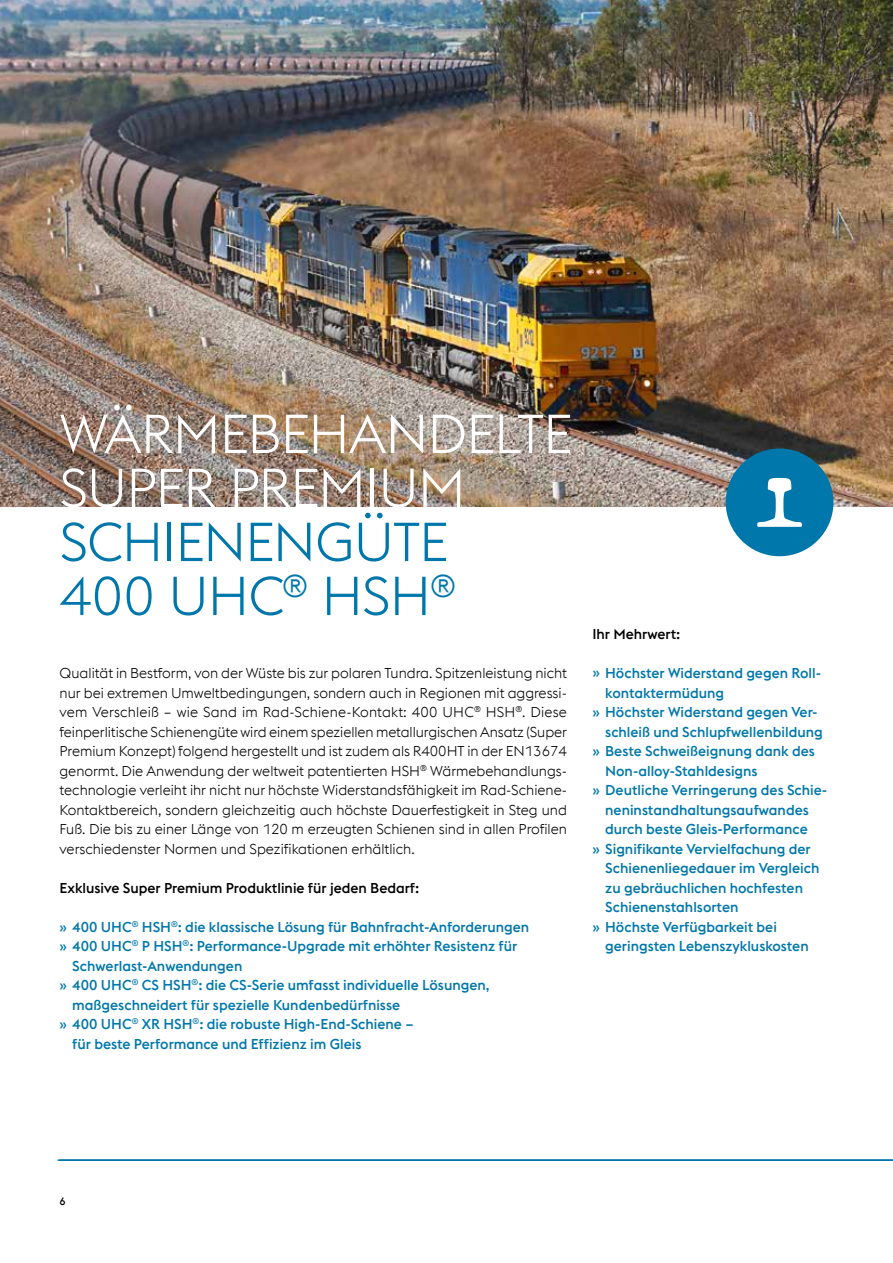
<style>
.page{position:relative;width:893px;height:1263px;background:#fff}
.page>*{position:absolute;margin:0;border:0;box-sizing:border-box;transform-origin:0 0}
.t1{font:300 54px/54px "voestalpine";letter-spacing:-.02em;color:#fff}
.t2{font:300 54px/54px "voestalpine";letter-spacing:-.015em;color:#07a}
.t3{font:500 14.25px "voestalpine";color:#07a}
.t4{font:300 14.25px/19.5px "voestalpine";color:#000;text-align:justify}
.t5{font:500 14.25px "voestalpine";color:#000}
.t6{font:500 10.5px "voestalpine";color:#000}
</style>
<div class="page">
<img style="left:0;top:0;width:893px;height:506px">
<div style="left:726px;top:448px;width:107px;height:108px;background:#07a;border-radius:50%"></div>
<svg style="left:757px;top:478px;width:45px;height:49px"></svg>
<hr style="left:58px;top:1159px;width:835px;height:2px;background:#07a">
<h1 class="t1" style="left:60px;top:407px;width:515px">WÄRMEBEHANDELTE<br>SUPER PREMIUM</h1>
<h1 class="t2" style="left:60px;top:515px;width:398px">SCHIENENGÜTE<br>400 UHC<sup>®</sup> HSH<sup>®</sup></h1>
<p class="t4" style="left:60px;top:663px;width:509px">Qualität in Bestform, von der Wüste bis zur polaren Tundra. Spitzenleistung nicht nur bei extremen Umweltbedingungen, sondern auch in Regionen mit aggressi&shy;vem Verschleiß – wie Sand im Rad-Schiene-Kontakt: 400 UHC<sup>®</sup> HSH<sup>®</sup>. Diese feinperlitische Schienengüte wird einem speziellen metallurgischen Ansatz (Super Premium Konzept) folgend hergestellt und ist zudem als R400HT in der EN13674 genormt. Die Anwendung der weltweit patentierten HSH<sup>®</sup> Wärmebehandlungs&shy;technologie verleiht ihr nicht nur höchste Widerstandsfähigkeit im Rad-Schiene-Kontaktbereich, sondern gleichzeitig auch höchste Dauerfestigkeit in Steg und Fuß. Die bis zu einer Länge von 120 m erzeugten Schienen sind in allen Profilen verschiedenster Normen und Spezifikationen erhältlich.</p>
<p class="t5" style="left:60px;top:879px;width:361px">Exklusive Super Premium Produktlinie für jeden Bedarf:</p>
<p class="t3" style="left:60px;top:918px;width:471px">» 400 UHC<sup>®</sup> HSH<sup>®</sup>: die klassische Lösung für Bahnfracht-Anforderungen</p>
<p class="t3" style="left:60px;top:937px;width:459px">» 400 UHC<sup>®</sup> P HSH<sup>®</sup>: Performance-Upgrade mit erhöhter Resistenz für</p>
<p class="t3" style="left:72px;top:957px;width:172px">Schwerlast-Anwendungen</p>
<p class="t3" style="left:60px;top:976px;width:432px">» 400 UHC<sup>®</sup> CS HSH<sup>®</sup>: die CS-Serie umfasst individuelle Lösungen,</p>
<p class="t3" style="left:72px;top:996px;width:329px">maßgeschneidert für spezielle Kundenbedürfnisse</p>
<p class="t3" style="left:60px;top:1015px;width:356px">» 400 UHC<sup>®</sup> XR HSH<sup>®</sup>: die robuste High-End-Schiene –</p>
<p class="t3" style="left:72px;top:1035px;width:291px">für beste Performance und Effizienz im Gleis</p>
<p class="t5" style="left:592px;top:625px;width:89px">Ihr Mehrwert:</p>
<p class="t3" style="left:592px;top:664px;width:230px">» Höchster Widerstand gegen Roll-</p>
<p class="t3" style="left:605px;top:684px;width:121px">kontaktermüdung</p>
<p class="t3" style="left:592px;top:703px;width:227px">» Höchster Widerstand gegen Ver-</p>
<p class="t3" style="left:605px;top:723px;width:219px">schleiß und Schlupfwellenbildung</p>
<p class="t3" style="left:592px;top:742px;width:224px">» Beste Schweißeignung dank des</p>
<p class="t3" style="left:605px;top:762px;width:154px">Non-alloy-Stahldesigns</p>
<p class="t3" style="left:592px;top:781px;width:236px">» Deutliche Verringerung des Schie-</p>
<p class="t3" style="left:605px;top:801px;width:205px">neninstandhaltungsaufwandes</p>
<p class="t3" style="left:605px;top:820px;width:204px">durch beste Gleis-Performance</p>
<p class="t3" style="left:592px;top:840px;width:220px">» Signifikante Vervielfachung der</p>
<p class="t3" style="left:605px;top:859px;width:216px">Schienenliegedauer im Vergleich</p>
<p class="t3" style="left:605px;top:879px;width:199px">zu gebräuchlichen hochfesten</p>
<p class="t3" style="left:605px;top:898px;width:135px">Schienenstahlsorten</p>
<p class="t3" style="left:592px;top:918px;width:186px">» Höchste Verfügbarkeit bei</p>
<p class="t3" style="left:605px;top:937px;width:205px">geringsten Lebenszykluskosten</p>
<p class="t6" style="left:60px;top:1194px;width:8px">6</p>
</div>
